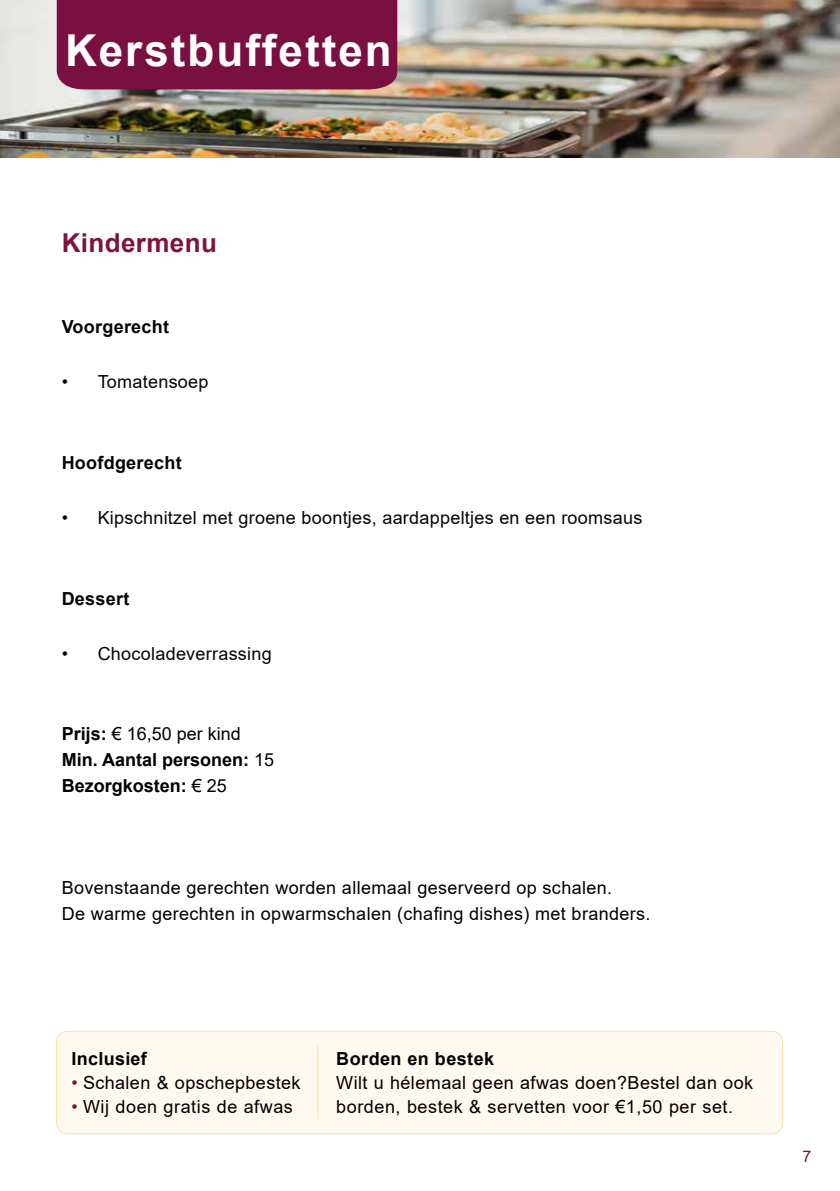
<style>
.page{position:relative;width:840px;height:1191px;background:#fff}
.page>*{position:absolute;margin:0;border:0;box-sizing:border-box;transform-origin:0 0}
.t1{font:700 44px "Arial";letter-spacing:.045em;color:#fff}
.t2{font:700 26px "Arial";letter-spacing:.015em;color:#7c1440}
.t3{font:18px/24px "Arial";letter-spacing:.02em;color:#000}
.t4{font:18px "Arial";letter-spacing:.015em;color:#070504}
.t5{font:700 18px/26px "Arial";color:#000}
.t6{font:700 18px "Arial";letter-spacing:.015em;color:#070504}
.t7{font:700 18px "Arial";letter-spacing:.025em;color:#000}
.t8{font:16px "Arial";color:#7a103f}
.s1{font-weight:400}
.s2{color:#7a103f}
</style>
<div class="page">
<div style="left:57px;top:1031px;width:725px;height:102px;background:#fff9ef;border-radius:11px"></div>
<div style="left:56px;top:1030px;width:726px;height:104px;border:1px solid #ffdea8;border-radius:11px"></div>
<hr style="left:317px;top:1045px;width:1px;height:73px;background:#ffdea8">
<img style="left:0;top:0;width:839px;height:158px">
<div style="left:57px;top:0;width:340px;height:89px;background:#7a103f"></div>
<h1 class="t1" style="left:65px;top:19px;width:328px">Kerstbuffetten</h1>
<h2 class="t2" style="left:62px;top:224px;width:157px">Kindermenu</h2>
<p class="t6" style="left:62px;top:314px;width:109px">Voorgerecht</p>
<p class="t4" style="left:62px;top:369px;width:148px">• Tomatensoep</p>
<p class="t6" style="left:62px;top:450px;width:121px">Hoofdgerecht</p>
<p class="t4" style="left:62px;top:505px;width:582px">• Kipschnitzel met groene boontjes, aardappeltjes en een roomsaus</p>
<p class="t6" style="left:62px;top:586px;width:69px">Dessert</p>
<p class="t4" style="left:62px;top:641px;width:211px">• Chocoladeverrassing</p>
<p class="t5" style="left:62px;top:721px;width:214px">Prĳs: <span class="s1">€ 16,50 per kind<br></span>Min. Aantal personen: <span class="s1">15<br></span>Bezorgkosten: <span class="s1">€ 25</span></p>
<p class="t3" style="left:62px;top:874px;width:590px;line-height:26px">Bovenstaande gerechten worden allemaal geserveerd op schalen.<br>De warme gerechten in opwarmschalen (chafing dishes) met branders.</p>
<p class="t5" style="left:72px;top:1046px;width:77px">Inclusief</p>
<p class="t3" style="left:72px;top:1070px;width:230px"><span class="s2">•</span> Schalen &amp; opschepbestek</p>
<p class="t3" style="left:72px;top:1094px;width:223px"><span class="s2">•</span> Wij doen gratis de afwas</p>
<p class="t7" style="left:336px;top:1046px;width:159px">Borden en bestek</p>
<p class="t3" style="left:336px;top:1070px;width:418px">Wilt u hélemaal geen afwas doen?Bestel dan ook borden, bestek &amp; servetten voor €1,50 per set.</p>
<p class="t8" style="left:802px;top:1145px;width:10px">7</p>
</div>
